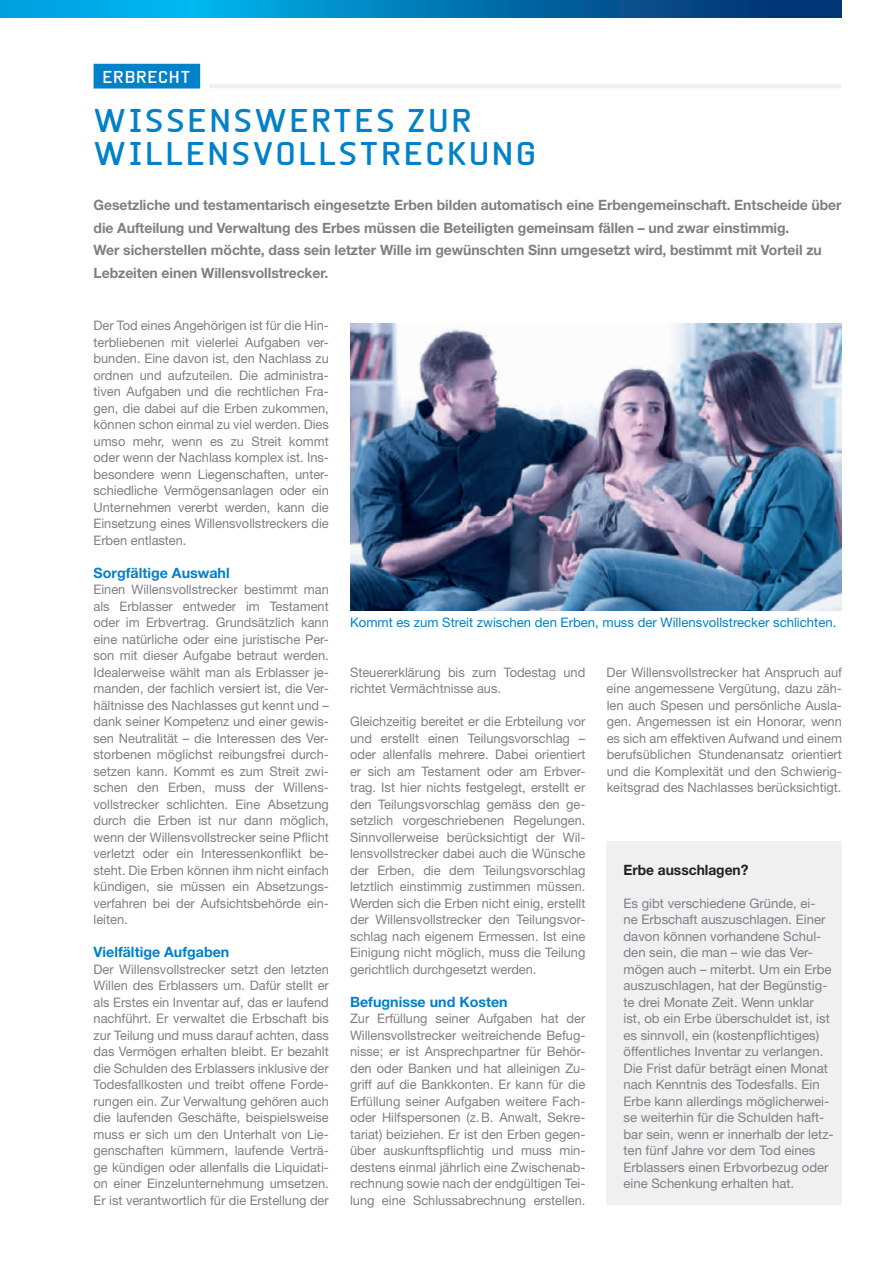
<style>
.page{position:relative;width:893px;height:1263px;background:#fff}
.page>*{position:absolute;margin:0;border:0;box-sizing:border-box;transform-origin:0 0}
.t1{font:700 31.5px/33px "Beta Sans";letter-spacing:.075em;color:#0081c8}
.t2{font:700 16.5px "Beta Sans";letter-spacing:.04em;color:#fff}
.t3{font:700 14.25px/22.5px "Helvetica Neue LT Std";letter-spacing:-.005em;color:#808083}
.t4{font:700 14.25px "Helvetica Neue LT Std";color:#0081c8}
.t5{font:700 14.25px "Helvetica Neue LT Std";color:#231f20}
.t6{font:13.2px/16.5px "Helvetica Neue LT Std";color:#808083;text-align:justify}
.t7{font:13.2px "Helvetica Neue LT Std";color:#0081c8}
</style>
<div class="page">
<svg style="left:0;top:0;width:842px;height:17px;background:#0179b5"></svg>
<div style="left:94px;top:64px;width:106px;height:25px;background:#0081c8"></div>
<hr style="left:209px;top:84px;width:632px;height:4px;background:#f0f0f1">
<div style="left:607px;top:842px;width:235px;height:363px;background:#f0f0f1"></div>
<img style="left:350px;top:324px;width:492px;height:287px">
<p class="t2" style="left:102px;top:67px;width:90px">ERBRECHT</p>
<h1 class="t1" style="left:94px;top:104px;width:444px">WISSENSWERTES ZUR<br>WILLENSVOLLSTRECKUNG</h1>
<p class="t3" style="left:94px;top:193px;width:750px">Gesetzliche und testamentarisch eingesetzte Erben bilden automatisch eine Erbengemeinschaft. Entscheide über die Aufteilung und Verwaltung des Erbes müssen die Beteiligten gemeinsam fällen – und zwar einstimmig.<br>Wer sicherstellen möchte, dass sein letzter Wille im gewünschten Sinn umgesetzt wird, bestimmt mit Vorteil zu Lebzeiten einen Willensvollstrecker.</p>
<p class="t6" style="left:94px;top:317px;width:237px">Der Tod eines Angehörigen ist für die Hin&shy;terbliebenen mit vielerlei Aufgaben ver&shy;bunden. Eine davon ist, den Nachlass zu ordnen und aufzuteilen. Die administra&shy;tiven Aufgaben und die rechtlichen Fra&shy;gen, die dabei auf die Erben zukommen, können schon einmal zu viel werden. Dies umso mehr, wenn es zu Streit kommt oder wenn der Nachlass komplex ist. Ins&shy;besondere wenn Liegenschaften, unter&shy;schiedliche Vermögensanlagen oder ein Unternehmen vererbt werden, kann die Einsetzung eines Willensvollstreckers die Erben entlasten.</p>
<p class="t4" style="left:94px;top:564px;width:138px">Sorgfältige Auswahl</p>
<p class="t6" style="left:94px;top:581px;width:237px">Einen Willensvollstrecker bestimmt man als Erblasser entweder im Testament oder im Erbvertrag. Grundsätzlich kann eine natürliche oder eine juristische Per&shy;son mit dieser Aufgabe betraut werden.<br>Idealerweise wählt man als Erblasser je&shy;manden, der fachlich versiert ist, die Ver&shy;hältnisse des Nachlasses gut kennt und – dank seiner Kompetenz und einer gewis&shy;sen Neutralität – die Interessen des Ver&shy;storbenen möglichst reibungsfrei durch&shy;setzen kann. Kommt es zum Streit zwi&shy;schen den Erben, muss der Willens&shy;vollstrecker schlichten. Eine Absetzung durch die Erben ist nur dann möglich, wenn der Willensvollstrecker seine Pflicht verletzt oder ein Interessenkonflikt be&shy;steht. Die Erben können ihm nicht einfach kündigen, sie müssen ein Absetzungs&shy;verfahren bei der Aufsichtsbehörde ein&shy;leiten.</p>
<p class="t4" style="left:94px;top:943px;width:137px">Vielfältige Aufgaben</p>
<p class="t6" style="left:94px;top:960px;width:237px">Der Willensvollstrecker setzt den letzten Willen des Erblassers um. Dafür stellt er als Erstes ein Inventar auf, das er laufend nachführt. Er verwaltet die Erbschaft bis zur Teilung und muss darauf achten, dass das Vermögen erhalten bleibt. Er bezahlt die Schulden des Erblassers inklusive der Todesfallkosten und treibt offene Forde&shy;rungen ein. Zur Verwaltung gehören auch die laufenden Geschäfte, beispielsweise muss er sich um den Unterhalt von Lie&shy;genschaften kümmern, laufende Verträ&shy;ge kündigen oder allenfalls die Liquidati&shy;on einer Einzelunternehmung umsetzen.<br>Er ist verantwortlich für die Erstellung der</p>
<p class="t7" style="left:350px;top:614px;width:488px">Kommt es zum Streit zwischen den Erben, muss der Willensvollstrecker schlichten.</p>
<p class="t6" style="left:350px;top:663px;width:237px">Steuererklärung bis zum Todestag und richtet Vermächtnisse aus.</p>
<p class="t6" style="left:350px;top:713px;width:237px">Gleichzeitig bereitet er die Erbteilung vor und erstellt einen Teilungsvorschlag – oder allenfalls mehrere. Dabei orientiert er sich am Testament oder am Erbver&shy;trag. Ist hier nichts festgelegt, erstellt er den Teilungsvorschlag gemäss den ge&shy;setzlich vorgeschriebenen Regelungen.<br>Sinnvollerweise berücksichtigt der Wil&shy;lensvollstrecker dabei auch die Wünsche der Erben, die dem Teilungsvorschlag letztlich einstimmig zustimmen müssen.<br>Werden sich die Erben nicht einig, erstellt der Willensvollstrecker den Teilungsvor&shy;schlag nach eigenem Ermessen. Ist eine Einigung nicht möglich, muss die Teilung gerichtlich durchgesetzt werden.</p>
<p class="t4" style="left:350px;top:993px;width:159px">Befugnisse und Kosten</p>
<p class="t6" style="left:350px;top:1010px;width:237px">Zur Erfüllung seiner Aufgaben hat der Willensvollstrecker weitreichende Befug&shy;nisse; er ist Ansprechpartner für Behör&shy;den oder Banken und hat alleinigen Zu&shy;griff auf die Bankkonten. Er kann für die Erfüllung seiner Aufgaben weitere Fach&shy;oder Hilfspersonen (z.B. Anwalt, Sekre&shy;tariat) beiziehen. Er ist den Erben gegen&shy;über auskunftspflichtig und muss min&shy;destens einmal jährlich eine Zwischenab&shy;rechnung sowie nach der endgültigen Tei&shy;lung eine Schlussabrechnung erstellen.</p>
<p class="t6" style="left:607px;top:663px;width:237px">Der Willensvollstrecker hat Anspruch auf eine angemessene Vergütung, dazu zäh&shy;len auch Spesen und persönliche Ausla&shy;gen. Angemessen ist ein Honorar, wenn es sich am effektiven Aufwand und einem berufsüblichen Stundenansatz orientiert und die Komplexität und den Schwierig&shy;keitsgrad des Nachlasses berücksichtigt.</p>
<p class="t5" style="left:623px;top:861px;width:126px">Erbe ausschlagen?</p>
<p class="t6" style="left:623px;top:894px;width:212px;text-align:left">Es gibt verschiedene Gründe, ei-<br>ne Erbschaft auszuschlagen. Einer davon können vorhandene Schul&shy;den sein, die man – wie das Ver&shy;mögen auch – miterbt. Um ein Erbe auszuschlagen, hat der Begünstig&shy;te drei Monate Zeit. Wenn unklar ist, ob ein Erbe überschuldet ist, ist es sinnvoll, ein (kostenpflichtiges) öffentliches Inventar zu verlangen.<br>Die Frist dafür beträgt einen Monat nach Kenntnis des Todesfalls. Ein Erbe kann allerdings möglicherwei&shy;se weiterhin für die Schulden haft&shy;bar sein, wenn er innerhalb der letz&shy;ten fünf Jahre vor dem Tod eines Erblassers einen Erbvorbezug oder eine Schenkung erhalten hat.</p>
</div>
